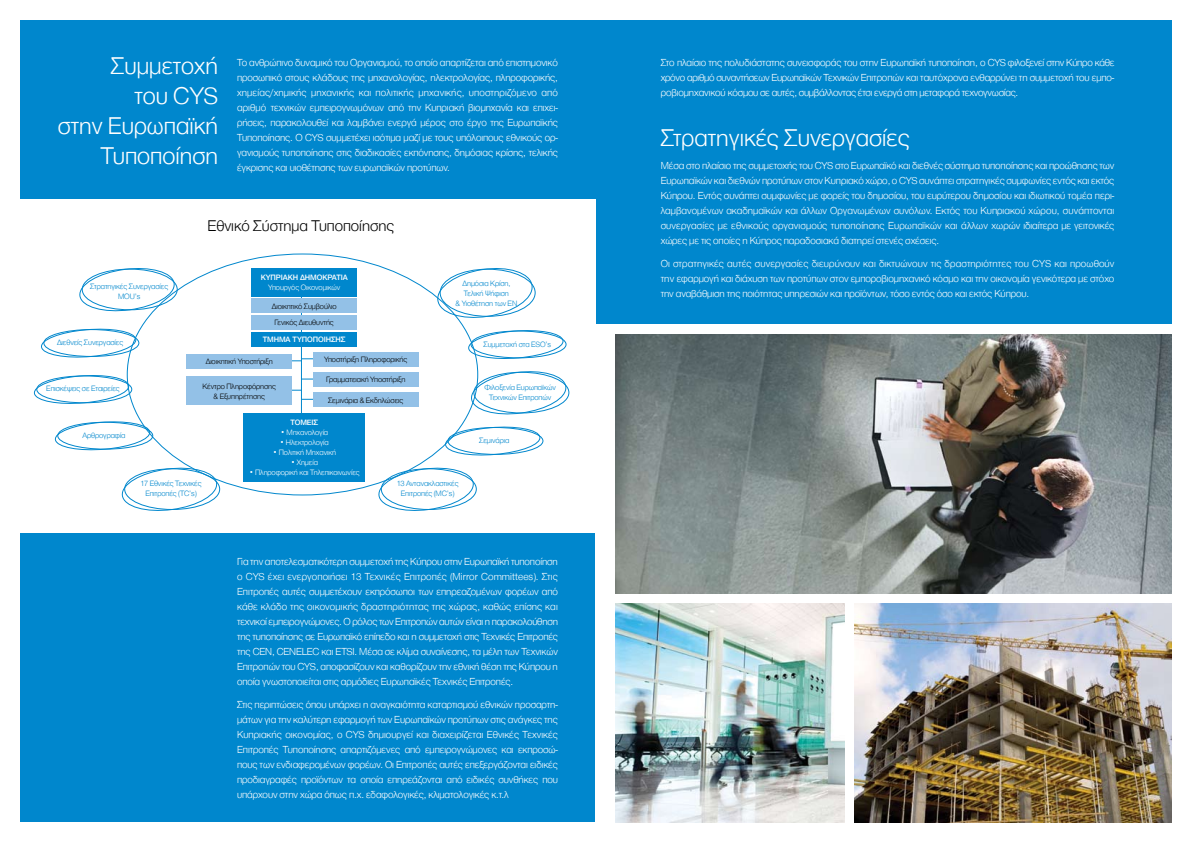
<style>
.page{position:relative;width:1191px;height:842px;background:#fff}
.page>*{position:absolute;margin:0;border:0;box-sizing:border-box;transform-origin:0 0}
.t1{font:300 25px/30px "Helvetica Neue Greek";color:#fff;text-align:right}
.t2{font:300 16px "Helvetica Neue Greek";color:#000}
.t3{font:300 10.5px/15px "Helvetica Neue Greek";letter-spacing:-.01em;color:#fff;text-align:justify}
.t4{font:300 8px/10px "Helvetica Neue Greek";letter-spacing:-.01em;color:#0087cd;text-align:center}
.t5{font:300 8px/16.7px "Helvetica Neue Greek";letter-spacing:-.01em;color:#000;text-align:center}
.t6{font:300 8px "Helvetica Neue Greek";letter-spacing:-.01em;color:#fff}
.t7{font:500 8px "Helvetica Neue Greek";letter-spacing:-.01em;color:#fff}
</style>
<div class="page">
<div style="left:20px;top:20px;width:1151px;height:801px;background:#0087cd"></div>
<div style="left:14px;top:199px;width:581px;height:334px;background:#fff"></div>
<div style="left:595px;top:324px;width:596px;height:514px;background:#fff"></div>
<img style="left:854px;top:604px;width:317px;height:218px">
<img style="left:615px;top:334px;width:556px;height:260px">
<img style="left:615px;top:604px;width:229px;height:218px">
<svg style="left:79px;top:268px;width:97px;height:45px"></svg>
<svg style="left:41px;top:328px;width:96px;height:31px"></svg>
<svg style="left:33px;top:374px;width:97px;height:30px"></svg>
<svg style="left:54px;top:420px;width:97px;height:31px"></svg>
<svg style="left:121px;top:466px;width:97px;height:45px"></svg>
<svg style="left:377px;top:466px;width:97px;height:45px"></svg>
<svg style="left:444px;top:425px;width:97px;height:31px"></svg>
<svg style="left:436px;top:268px;width:97px;height:52px"></svg>
<svg style="left:467px;top:330px;width:97px;height:30px"></svg>
<svg style="left:470px;top:369px;width:97px;height:46px"></svg>
<hr style="left:301px;top:280px;width:1px;height:143px;background:#0087cd">
<svg style="left:292px;top:358px;width:21px;height:3px"></svg>
<div style="left:251px;top:268px;width:106px;height:28px;background:#0087cd"></div>
<div style="left:251px;top:299px;width:106px;height:14px;background:#93c1e7"></div>
<div style="left:251px;top:315px;width:106px;height:15px;background:#93c1e7"></div>
<div style="left:251px;top:332px;width:106px;height:14px;background:#0087cd"></div>
<div style="left:243px;top:413px;width:122px;height:68px;background:#0087cd"></div>
<div style="left:187px;top:354px;width:105px;height:14px;background:#93c1e7"></div>
<div style="left:313px;top:352px;width:105px;height:14px;background:#93c1e7"></div>
<div style="left:187px;top:377px;width:105px;height:28px;background:#93c1e7"></div>
<div style="left:313px;top:372px;width:105px;height:15px;background:#93c1e7"></div>
<div style="left:313px;top:393px;width:105px;height:14px;background:#93c1e7"></div>
<h1 class="t1" style="left:58px;top:51px;width:162px">Συμμετοχή<br>του CYS<br>στην Ευρωπαϊκή<br>Τυποποίηση</h1>
<p class="t3" style="left:237px;top:55px;width:322px">Το ανθρώπινο δυναμικό του Οργανισμού, το οποίο απαρτίζεται από επιστημονικό προσωπικό στους κλάδους της μηχανολογίας, ηλεκτρολογίας, πληροφορικής, χημείας/χημικής μηχανικής και πολιτικής μηχανικής, υποστηριζόμενο από αριθμό τεχνικών εμπειρογνωμόνων από την Κυπριακή βιομηχανία και επιχει&shy;ρήσεις, παρακολουθεί και λαμβάνει ενεργά μέρος στο έργο της Ευρωπαϊκής Τυποποίησης. Ο CYS συμμετέχει ισότιμα μαζί με τους υπόλοιπους εθνικούς ορ&shy;γανισμούς τυποποίησης στις διαδικασίες εκπόνησης, δημόσιας κρίσης, τελικής έγκρισης και υιοθέτησης των ευρωπαϊκών προτύπων.</p>
<p class="t4" style="left:90px;top:281px;width:79px">Στρατηγικές Συνεργασίες<br>MOU’s</p>
<p class="t4" style="left:57px;top:337px;width:68px">Διεθνείς Συνεργασίες</p>
<p class="t4" style="left:46px;top:383px;width:75px">Επισκέψεις σε Εταιρείες</p>
<p class="t4" style="left:83px;top:430px;width:44px">Αρθρογραφία</p>
<h2 class="t2" style="left:207px;top:217px;width:188px">Εθνικό Σύστημα Τυποποίησης</h2>
<p class="t7" style="left:261px;top:273px;width:89px">ΚΥΠΡΙΑΚΗ ΔΗΜΟΚΡΑΤΙΑ</p>
<p class="t6" style="left:268px;top:283px;width:74px">Υπουργός Οικονομικών</p>
<p class="t5" style="left:272px;top:298px;width:66px">Διοικητικό Συμβούλιο<br>Γενικός Διευθυντής</p>
<p class="t7" style="left:263px;top:335px;width:84px">ΤΜΗΜΑ ΤΥΠΟΠΟΙΗΣΗΣ</p>
<p class="t5" style="left:206px;top:353px;width:69px">Διοικητική Υποστήριξη</p>
<p class="t5" style="left:324px;top:351px;width:85px">Υποστήριξη Πληροφορικής</p>
<p class="t5" style="left:202px;top:381px;width:75px;line-height:10px">Κέντρο Πληροφόρησης &amp; Εξυπηρέτησης</p>
<p class="t5" style="left:326px;top:371px;width:81px">Γραμματειακή Υποστήριξη</p>
<p class="t5" style="left:328px;top:392px;width:77px">Σεμινάρια &amp; Εκδηλώσεις</p>
<p class="t7" style="left:290px;top:418px;width:29px">ΤΟΜΕΙΣ</p>
<p class="t6" style="left:280px;top:428px;width:49px">• Μηχανολογία</p>
<p class="t6" style="left:280px;top:438px;width:50px">• Ηλεκτρολογία</p>
<p class="t6" style="left:273px;top:448px;width:65px">• Πολιτική Μηχανική</p>
<p class="t6" style="left:291px;top:458px;width:29px">• Χημεία</p>
<p class="t6" style="left:249px;top:468px;width:112px">• Πληροφορική και Τηλεπικοινωνίες</p>
<p class="t4" style="left:455px;top:278px;width:63px">Δημόσια Κρίση,<br>Τελική Ψήφιση<br>&amp; Υιοθέτηση των ΕΝ</p>
<p class="t4" style="left:483px;top:340px;width:69px">Συμμετοχή στα ESO’s</p>
<p class="t4" style="left:484px;top:382px;width:73px">Φιλοξενία Ευρωπαϊκών<br>Τεχνικών Επιτροπών</p>
<p class="t4" style="left:479px;top:435px;width:32px">Σεμινάρια</p>
<p class="t4" style="left:140px;top:479px;width:63px">17 Εθνικές Τεχνικές<br>Επιτροπές (ΤC’s)</p>
<p class="t4" style="left:397px;top:479px;width:63px">13 Αντανακλαστικές<br>Επιτροπές (MC’s)</p>
<p class="t3" style="left:237px;top:554px;width:322px">Για την αποτελεσματικότερη συμμετοχή της Κύπρου στην Ευρωπαϊκή τυποποίηση ο CYS έχει ενεργοποιήσει 13 Τεχνικές Επιτροπές (Mirror Committees). Στις Επιτροπές αυτές συμμετέχουν εκπρόσωποι των επηρεαζομένων φορέων από κάθε κλάδο της οικονομικής δραστηριότητας της χώρας, καθώς επίσης και τεχνικοί εμπειρογνώμονες. Ο ρόλος των Eπιτροπών αυτών είναι η παρακολούθηση της τυποποίησης σε Ευρωπαϊκό επίπεδο και η συμμετοχή στις Τεχνικές Επιτροπές της CEN, CENELEC και ETSI. Μέσα σε κλίμα συναίνεσης, τα μέλη των Tεχνικών Eπιτροπών του CYS, αποφασίζουν και καθορίζουν την εθνική θέση της Κύπρου η οποία γνωστοποιείται στις αρμόδιες Eυρωπαϊκές Tεχνικές Eπιτροπές.</p>
<p class="t3" style="left:237px;top:697px;width:322px">Στις περιπτώσεις όπου υπάρχει η αναγκαιότητα καταρτισμού εθνικών προσαρτη&shy;μάτων για την καλύτερη εφαρμογή των Eυρωπαϊκών προτύπων στις ανάγκες της Kυπριακής οικονομίας, ο CYS δημιουργεί και διαχειρίζεται Εθνικές Τεχνικές Επιτροπές Τυποποίησης απαρτιζόμενες από εμπειρογνώμονες και εκπροσώ&shy;πους των ενδιαφερομένων φορέων. Οι Επιτροπές αυτές επεξεργάζονται ειδικές προδιαγραφές προϊόντων τα οποία επηρεάζονται από ειδικές συνθήκες που υπάρχουν στην χώρα όπως π.χ. εδαφολογικές, κλιματολογικές κ.τ.λ</p>
<p class="t3" style="left:660px;top:55px;width:455px">Στο πλαίσιο της πολυδιάστατης συνεισφοράς του στην Ευρωπαϊκή τυποποίηση, ο CYS φιλοξενεί στην Κύπρο κάθε χρόνο αριθμό συναντήσεων Ευρωπαϊκών Τεχνικών Επιτροπών και ταυτόχρονα ενθαρρύνει τη συμμετοχή του εμπο&shy;ροβιομηχανικού κόσμου σε αυτές, συμβάλλοντας έτσι ενεργά στη μεταφορά τεχνογνωσίας.</p>
<h1 class="t1" style="left:660px;top:122px;width:251px">Στρατηγικές Συνεργασίες</h1>
<p class="t3" style="left:660px;top:158px;width:455px">Μέσα στο πλαίσιο της συμμετοχής του CYS στο Ευρωπαϊκό και διεθνές σύστημα τυποποίησης και προώθησης των Ευρωπαϊκών και διεθνών προτύπων στον Κυπριακό χώρο, ο CYS συνάπτει στρατηγικές συμφωνίες εντός και εκτός Κύπρου. Εντός συνάπτει συμφωνίες με φορείς του δημοσίου, του ευρύτερου δημοσίου και ιδιωτικού τομέα περι&shy;λαμβανομένων ακαδημαϊκών και άλλων Οργανωμένων συνόλων. Εκτός του Κυπριακού χώρου, συνάπτονται συνεργασίες με εθνικούς οργανισμούς τυποποίησης Ευρωπαϊκών και άλλων χωρών ιδιαίτερα με γειτονικές χώρες με τις οποίες η Κύπρος παραδοσιακά διατηρεί στενές σχέσεις.</p>
<p class="t3" style="left:660px;top:256px;width:455px">Οι στρατηγικές αυτές συνεργασίες διευρύνουν και δικτυώνουν τις δραστηριότητες του CYS και προωθούν την εφαρμογή και διάχυση των προτύπων στον εμποροβιομηχανικό κόσμο και την οικονομία γενικότερα με στόχο την αναβάθμιση της ποιότητας υπηρεσιών και προϊόντων, τόσο εντός όσο και εκτός Κύπρου.</p>
</div>
